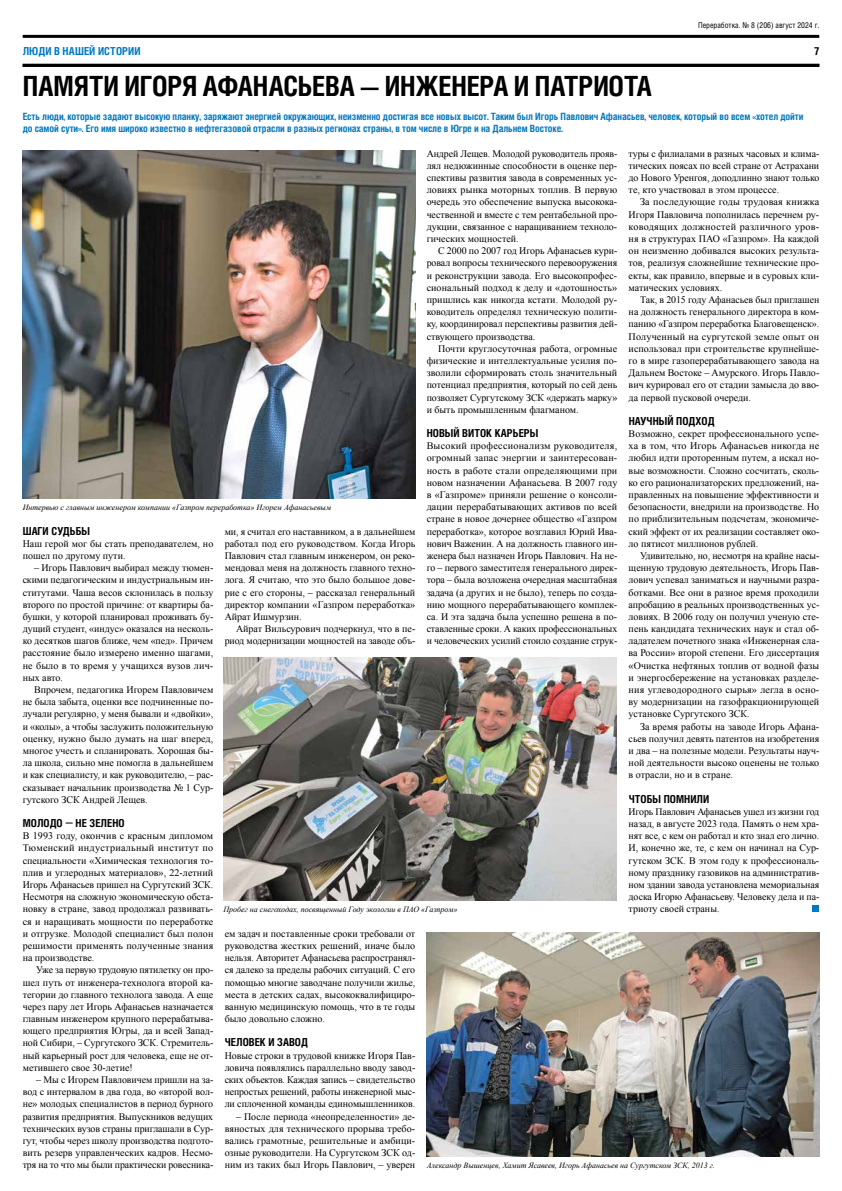
<style>
.page{position:relative;width:842px;height:1191px;background:#fff}
.page>*{position:absolute;margin:0;border:0;box-sizing:border-box;transform-origin:0 0}
.t1{font:700 condensed 27.9px "Helios C Cn";letter-spacing:-.01em;color:#000}
.t2{font:700 11px "Helios Cond";letter-spacing:.005em;color:#000}
.t3{font:700 condensed 11px "Helios";letter-spacing:.005em;color:#0079c1}
.t4{font:700 condensed 11px "Helios";color:#000}
.t5{font:10px/12.2px "Times New Roman";color:#000;text-align:justify}
.t6{font:700 condensed 10px/12.2px "Helios C Cn";letter-spacing:-.01em;color:#0079c1}
.t7{font:italic 8px "Times New Roman";color:#000}
.t8{font:condensed 8px "Helios";color:#000}
</style>
<div class="page">
<hr style="left:23px;top:35px;width:796px;height:3px;background:#000">
<hr style="left:23px;top:64px;width:796px;height:3px;background:#000">
<div style="left:812px;top:905px;width:7px;height:7px;background:#0079c1"></div>
<img style="left:23px;top:151px;width:392px;height:347px">
<img style="left:427px;top:932px;width:392px;height:224px">
<img style="left:224px;top:657px;width:392px;height:243px">
<p class="t8" style="left:698px;top:21px;width:123px">Переработка. № 8 (206) август 2024 г.</p>
<p class="t3" style="left:23px;top:44px;width:119px">ЛЮДИ В НАШЕЙ ИСТОРИИ</p>
<p class="t4" style="left:814px;top:44px;width:7px">7</p>
<h1 class="t1" style="left:23px;top:69px;width:631px">ПАМЯТИ ИГОРЯ АФАНАСЬЕВА — ИНЖЕНЕРА И ПАТРИОТА</h1>
<p class="t6" style="left:23px;top:110px;width:782px">Есть люди, которые задают высокую планку, заряжают энергией окружающих, неизменно достигая все новых высот. Таким был Игорь Павлович Афанасьев, человек, который во всем «хотел дойти до самой сути». Его имя широко известно в нефтегазовой отрасли в разных регионах страны, в том числе в Югре и на Дальнем Востоке.</p>
<p class="t5" style="left:629px;top:147px;width:192px">туры с филиалами в разных часовых и клима&shy;тических поясах по всей стране от Астрахани до Нового Уренгоя, доподлинно знают только те, кто участвовал в этом процессе.</p>
<p class="t5" style="left:629px;top:196px;width:192px;text-indent:11px">За последующие годы трудовая книжка Игоря Павловича пополнилась перечнем ру&shy;ководящих должностей различного уров&shy;ня в структурах ПАО «Газпром». На каждой он неизменно добивался высоких результа&shy;тов, реализуя сложнейшие технические про&shy;екты, как правило, впервые и в суровых кли&shy;матических условиях.</p>
<p class="t5" style="left:629px;top:293px;width:192px;text-indent:11px">Так, в 2015 году Афанасьев был приглашен на должность генерального директора в ком&shy;панию «Газпром переработка Благовещенск».<br>Полученный на сургутской земле опыт он использовал при строительстве крупнейше&shy;го в мире газоперерабатывающего завода на Дальнем Востоке – Амурского. Игорь Павло&shy;вич курировал его от стадии замысла до вво&shy;да первой пусковой очереди.</p>
<p class="t2" style="left:629px;top:413px;width:87px">НАУЧНЫЙ ПОДХОД</p>
<p class="t5" style="left:629px;top:427px;width:192px">Возможно, секрет профессионального успе&shy;ха в том, что Игорь Афанасьев никогда не любил идти проторенным путем, а искал но&shy;вые возможности. Сложно сосчитать, сколь&shy;ко его рационализаторских предложений, на&shy;правленных на повышение эффективности и безопасности, внедрили на производстве. Но по приблизительным подсчетам, экономиче&shy;ский эффект от их реализации составляет око&shy;ло пятисот миллионов рублей.</p>
<p class="t5" style="left:629px;top:549px;width:192px;text-indent:11px">Удивительно, но, несмотря на крайне насы&shy;щенную трудовую деятельность, Игорь Пав&shy;лович успевал заниматься и научными разра&shy;ботками. Все они в разное время проходили апробацию в реальных производственных ус&shy;ловиях. В 2006 году он получил ученую сте&shy;пень кандидата технических наук и стал об&shy;ладателем почетного знака «Инженерная сла&shy;ва России» второй степени. Его диссертация «Очистка нефтяных топлив от водной фазы и энергосбережение на установках разделе&shy;ния углеводородного сырья» легла в осно&shy;ву модернизации на газофракционирующей установке Сургутского ЗСК.</p>
<p class="t5" style="left:629px;top:720px;width:192px;text-indent:11px">За время работы на заводе Игорь Афана&shy;сьев получил девять патентов на изобретения и два – на полезные модели. Результаты науч&shy;ной деятельности высоко оценены не только в отрасли, но и в стране.</p>
<p class="t2" style="left:629px;top:791px;width:82px">ЧТОБЫ ПОМНИЛИ</p>
<p class="t5" style="left:629px;top:805px;width:192px">Игорь Павлович Афанасьев ушел из жизни год назад, в августе 2023 года. Память о нем хра&shy;нят все, с кем он работал и кто знал его лично.<br>И, конечно же, те, с кем он начинал на Сур&shy;гутском ЗСК. В этом году к профессиональ&shy;ному празднику газовиков на административ&shy;ном здании завода установлена мемориальная доска Игорю Афанасьеву. Человеку дела и па&shy;триоту своей страны.</p>
<p class="t5" style="left:427px;top:147px;width:192px">Андрей Лещев. Молодой руководитель прояв&shy;лял недюжинные способности в оценке пер&shy;спективы развития завода в современных ус&shy;ловиях рынка моторных топлив. В первую очередь это обеспечение выпуска высокока&shy;чественной и вместе с тем рентабельной про&shy;дукции, связанное с наращиванием техноло&shy;гических мощностей.</p>
<p class="t5" style="left:427px;top:245px;width:192px;text-indent:11px">С 2000 по 2007 год Игорь Афанасьев кури&shy;ровал вопросы технического перевооружения и реконструкции завода. Его высокопрофес&shy;сиональный подход к делу и «дотошность» пришлись как никогда кстати. Молодой ру&shy;ководитель определял техническую полити&shy;ку, координировал перспективы развития дей&shy;ствующего производства.</p>
<p class="t5" style="left:427px;top:342px;width:192px;text-indent:11px">Почти круглосуточная работа, огромные физические и интеллектуальные усилия по&shy;зволили сформировать столь значительный потенциал предприятия, который по сей день позволяет Сургутскому ЗСК «держать марку» и быть промышленным флагманом.</p>
<p class="t2" style="left:427px;top:425px;width:113px">НОВЫЙ ВИТОК КАРЬЕРЫ</p>
<p class="t5" style="left:427px;top:439px;width:192px">Высокий профессионализм руководителя, огромный запас энергии и заинтересован&shy;ность в работе стали определяющими при новом назначении Афанасьева. В 2007 году в «Газпроме» приняли решение о консоли&shy;дации перерабатывающих активов по всей стране в новое дочернее общество «Газпром переработка», которое возглавил Юрий Ива&shy;нович Важенин. А на должность главного ин&shy;женера был назначен Игорь Павлович. На не&shy;го – первого заместителя генерального дирек&shy;тора – была возложена очередная масштабная задача (а других и не было), теперь по созда&shy;нию мощного перерабатывающего комплек&shy;са. И эта задача была успешно решена в по&shy;ставленные сроки. А каких профессиональных и человеческих усилий стоило создание струк-</p>
<p class="t7" style="left:23px;top:502px;width:310px">Интервью с главным инженером компании «Газпром переработка» Игорем Афанасьевым</p>
<p class="t2" style="left:23px;top:523px;width:69px">ШАГИ СУДЬБЫ</p>
<p class="t5" style="left:23px;top:537px;width:192px">Наш герой мог бы стать преподавателем, но пошел по другому пути.</p>
<p class="t5" style="left:23px;top:561px;width:192px;text-indent:11px">– Игорь Павлович выбирал между тюмен&shy;скими педагогическим и индустриальным ин&shy;ститутами. Чаша весов склонилась в пользу второго по простой причине: от квартиры ба&shy;бушки, у которой планировал проживать бу&shy;дущий студент, «индус» оказался на несколь&shy;ко десятков шагов ближе, чем «пед». Причем расстояние было измерено именно шагами, не было в то время у учащихся вузов лич&shy;ных авто.</p>
<p class="t5" style="left:23px;top:683px;width:192px;text-indent:11px">Впрочем, педагогика Игорем Павловичем не была забыта, оценки все подчиненные по&shy;лучали регулярно, у меня бывали и «двойки», и «колы», а чтобы заслужить положительную оценку, нужно было думать на шаг вперед, многое учесть и спланировать. Хорошая бы&shy;ла школа, сильно мне помогла в дальнейшем и как специалисту, и как руководителю, – рас&shy;сказывает начальник производства № 1 Сур&shy;гутского ЗСК Андрей Лещев.</p>
<p class="t2" style="left:23px;top:815px;width:103px">МОЛОДО — НЕ ЗЕЛЕНО</p>
<p class="t5" style="left:23px;top:829px;width:192px">В 1993 году, окончив с красным дипломом Тюменский индустриальный институт по специальности «Химическая технология то&shy;плив и углеродных материалов», 22-летний Игорь Афанасьев пришел на Сургутский ЗСК.<br>Несмотря на сложную экономическую обста&shy;новку в стране, завод продолжал развивать&shy;ся и наращивать мощности по переработке и отгрузке. Молодой специалист был полон решимости применять полученные знания на производстве.</p>
<p class="t5" style="left:23px;top:963px;width:192px;text-indent:14px">Уже за первую трудовую пятилетку он про&shy;шел путь от инженера-технолога второй ка&shy;тегории до главного технолога завода. А еще через пару лет Игорь Афанасьев назначается главным инженером крупного перерабатыва&shy;ющего предприятия Югры, да и всей Запад&shy;ной Сибири, – Сургутского ЗСК. Стремитель&shy;ный карьерный рост для человека, еще не от&shy;метившего свое 30-летие!</p>
<p class="t5" style="left:23px;top:1073px;width:192px;text-indent:14px">– Мы с Игорем Павловичем пришли на за&shy;вод с интервалом в два года, во «второй вол&shy;не» молодых специалистов в период бурного развития предприятия. Выпускников ведущих технических вузов страны приглашали в Сур&shy;гут, чтобы через школу производства подгото&shy;вить резерв управленческих кадров. Несмо&shy;тря на то что мы были практически ровесника-</p>
<p class="t5" style="left:225px;top:525px;width:192px">ми, я считал его наставником, а в дальнейшем работал под его руководством. Когда Игорь Павлович стал главным инженером, он реко&shy;мендовал меня на должность главного техно&shy;лога. Я считаю, что это было большое дове&shy;рие с его стороны, – рассказал генеральный директор компании «Газпром переработка» Айрат Ишмурзин.</p>
<p class="t5" style="left:225px;top:622px;width:192px;text-align:right">Айрат Вильсурович подчеркнул, что в пе&shy;риод модернизации мощностей на заводе объ-</p>
<p class="t7" style="left:224px;top:904px;width:235px">Пробег на снегоходах, посвященный Году экологии в ПАО «Газпром»</p>
<p class="t5" style="left:225px;top:927px;width:192px">ем задач и поставленные сроки требовали от руководства жестких решений, иначе было нельзя. Авторитет Афанасьева распространял&shy;ся далеко за пределы рабочих ситуаций. С его помощью многие заводчане получили жилье, места в детских садах, высококвалифициро&shy;ванную медицинскую помощь, что в те годы было довольно сложно.</p>
<p class="t2" style="left:225px;top:1035px;width:85px">ЧЕЛОВЕК И ЗАВОД</p>
<p class="t5" style="left:225px;top:1049px;width:192px">Новые строки в трудовой книжке Игоря Пав&shy;ловича появлялись параллельно вводу завод&shy;ских объектов. Каждая запись – свидетельство непростых решений, работы инженерной мыс&shy;ли сплоченной команды единомышленников.</p>
<p class="t5" style="left:225px;top:1110px;width:192px;text-indent:11px">– После периода «неопределенности» де&shy;вяностых для технического прорыва требо&shy;вались грамотные, решительные и амбици&shy;озные руководители. На Сургутском ЗСК од&shy;ним из таких был Игорь Павлович, – уверен</p>
<p class="t7" style="left:427px;top:1160px;width:290px">Александр Вышенцев, Хамит Ясавеев, Игорь Афанасьев на Сургутском ЗСК, 2013 г.</p>
</div>
